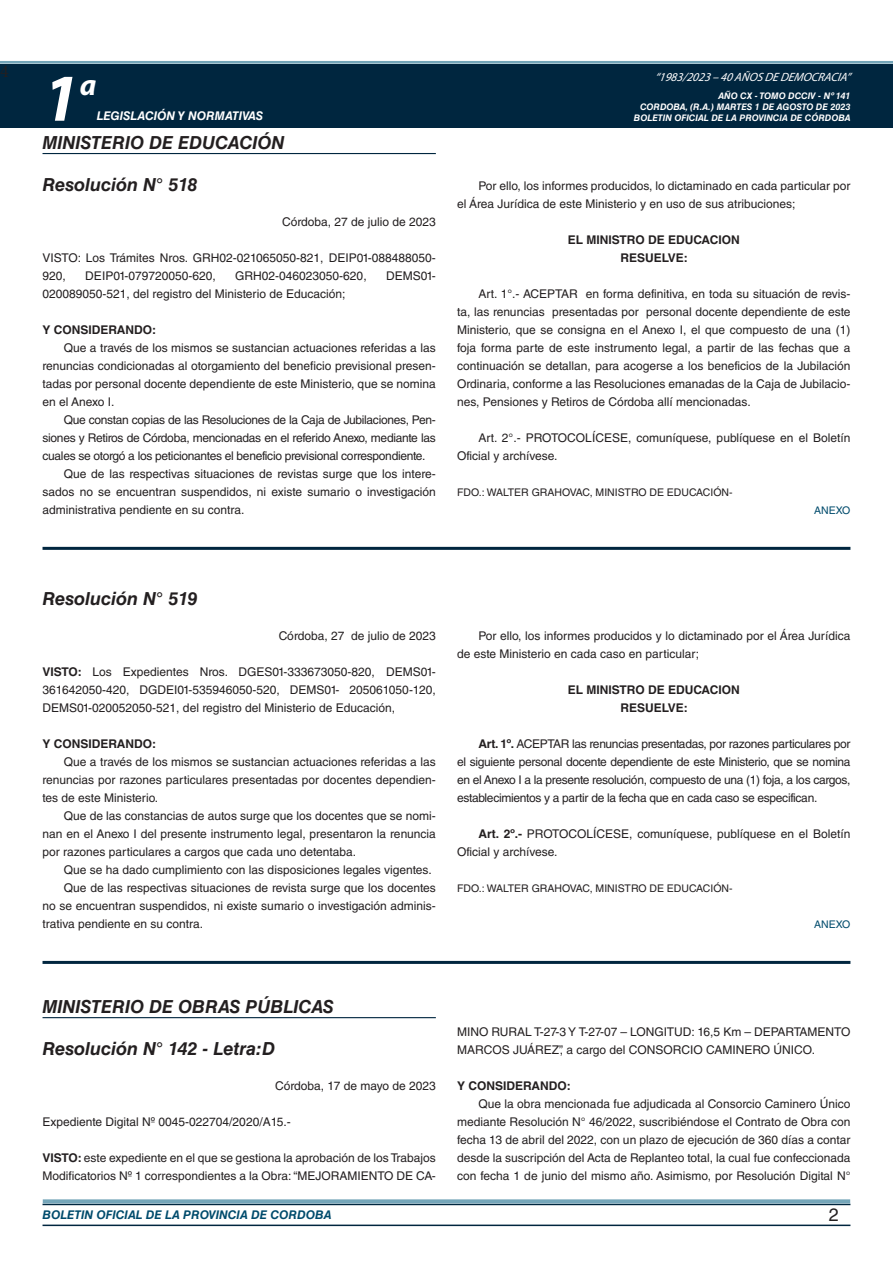
<style>
.page{position:relative;width:893px;height:1263px;background:#fff}
.page>*{position:absolute;margin:0;border:0;box-sizing:border-box;transform-origin:0 0}
.t1{font:italic 700 67.5px "Myriad Pro";color:#fff}
.t2{font:italic 700 30px "Myriad Pro";color:#fff}
.NOMBRE_DE_MINISTERIO{font:italic 700 18px "Helvetica LT Std";color:#231f20}
.t3{font:18px "Minion Pro";color:#231f20}
.t4{font:18px "Helvetica LT Std";color:#231f20}
.TEXTO_BASE{font:12px/18px "Helvetica LT Std";color:#231f20;text-align:justify}
.FECHA{font:12px "Helvetica LT Std";color:#231f20}
.RESUELVE{font:700 12px "Helvetica LT Std";color:#231f20}
.TEXTO_BASE-2{font:700 12px "Helvetica LT Std";color:#231f20}
.t5{font:italic 700 12px "Helvetica LT Std";color:#004b6c}
.t6{font:italic 12px "Myriad Pro";color:#fff}
.t7{font:italic 700 12px "Helvetica LT Std";color:#fff}
.FIRMA{font:10.5px "Helvetica LT Std";color:#231f20}
.ANEXO{font:10.5px "Helvetica LT Std";color:#004b6c}
.t8{font:italic 700 9px/10.8px "Helvetica LT Std";color:#fff;text-align:right}
.s1{font-weight:700}
</style>
<div class="page">
<div style="left:0;top:61px;width:893px;height:6px;background:#fff;opacity:.75"></div>
<div style="left:0;top:64px;width:893px;height:64px;background:#00263f"></div>
<hr style="left:43px;top:1224px;width:807px;height:2px;background:#00263f">
<div style="left:42px;top:1198px;width:809px;height:8px;background:#fff;opacity:.75"></div>
<hr style="left:43px;top:153px;width:393px;height:1px;background:#00263f">
<hr style="left:43px;top:547px;width:807px;height:3px;background:#00263f">
<hr style="left:43px;top:961px;width:807px;height:3px;background:#00263f">
<hr style="left:43px;top:1017px;width:393px;height:1px;background:#00263f">
<h3 class="t3" style="left:0;top:59px;width:10px">4</h3>
<h1 class="t1" style="left:43px;top:54px;width:38px">1</h1>
<h2 class="t2" style="left:80px;top:66px;width:18px">a</h2>
<p class="t7" style="left:97px;top:109px;width:168px">LEGISLACIÓN Y NORMATIVAS</p>
<p class="NOMBRE_DE_MINISTERIO" style="left:43px;top:131px;width:243px">MINISTERIO DE EDUCACIÓN</p>
<p class="NOMBRE_DE_MINISTERIO" style="left:43px;top:174px;width:156px">Resolución N° 518</p>
<p class="FECHA" style="left:282px;top:215px;width:155px">Córdoba, 27 de julio de 2023</p>
<p class="TEXTO_BASE" style="left:43px;top:249px;width:395px">VISTO: Los Trámites Nros. GRH02-021065050-821, DEIP01-088488050-<br>920,</p>
<p class="TEXTO_BASE" style="left:85px;top:267px;width:132px">DEIP01-079720050-620,</p>
<p class="TEXTO_BASE" style="left:235px;top:267px;width:133px">GRH02-046023050-620,</p>
<p class="TEXTO_BASE" style="left:386px;top:267px;width:51px">DEMS01-</p>
<p class="TEXTO_BASE" style="left:43px;top:285px;width:304px">020089050-521, del registro del Ministerio de Educación;</p>
<p class="TEXTO_BASE-2" style="left:43px;top:322px;width:115px">Y CONSIDERANDO:</p>
<p class="TEXTO_BASE" style="left:43px;top:339px;width:395px;text-indent:21px">Que a través de los mismos se sustancian actuaciones referidas a las renuncias condicionadas al otorgamiento del beneficio previsional presen&shy;tadas por personal docente dependiente de este Ministerio, que se nomina en el Anexo I.</p>
<p class="TEXTO_BASE" style="left:43px;top:411px;width:395px;text-indent:21px">Que constan copias de las Resoluciones de la Caja de Jubilaciones, Pen&shy;siones y Retiros de Córdoba, mencionadas en el referido Anexo, mediante las cuales se otorgó a los peticionantes el beneficio previsional correspondiente.</p>
<p class="TEXTO_BASE" style="left:43px;top:465px;width:395px;text-indent:21px">Que de las respectivas situaciones de revistas surge que los intere&shy;sados no se encuentran suspendidos, ni existe sumario o investigación administrativa pendiente en su contra.</p>
<p class="t6" style="left:655px;top:70px;width:197px">“ 1983/2023 – 40 AÑOS DE DEMOCRACIA”</p>
<p class="t8" style="left:634px;top:91px;width:218px">AÑO CX - TOMO DCCIV - Nº 141<br>CORDOBA, (R.A.) MARTES 1 DE AGOSTO DE 2023<br>BOLETIN OFICIAL DE LA PROVINCIA DE CÓRDOBA</p>
<p class="TEXTO_BASE" style="left:457px;top:177px;width:395px;text-indent:21px">Por ello, los informes producidos, lo dictaminado en cada particular por el Área Jurídica de este Ministerio y en uso de sus atribuciones;</p>
<p class="RESUELVE" style="left:568px;top:232px;width:173px">EL MINISTRO DE EDUCACION</p>
<p class="RESUELVE" style="left:620px;top:250px;width:69px">RESUELVE:</p>
<p class="TEXTO_BASE" style="left:457px;top:285px;width:395px;text-indent:21px">Art. 1°.- ACEPTAR en forma definitiva, en toda su situación de revis&shy;ta, las renuncias presentadas por personal docente dependiente de este Ministerio, que se consigna en el Anexo I, el que compuesto de una (1) foja forma parte de este instrumento legal, a partir de las fechas que a continuación se detallan, para acogerse a los beneficios de la Jubilación Ordinaria, conforme a las Resoluciones emanadas de la Caja de Jubilacio&shy;nes, Pensiones y Retiros de Córdoba allí mencionadas.</p>
<p class="TEXTO_BASE" style="left:457px;top:429px;width:395px;text-indent:21px">Art. 2°.- PROTOCOLÍCESE, comuníquese, publíquese en el Boletín<br>Oficial y archívese.</p>
<p class="FIRMA" style="left:457px;top:486px;width:277px">FDO.: WALTER GRAHOVAC, MINISTRO DE EDUCACIÓN-</p>
<p class="ANEXO" style="left:814px;top:504px;width:38px">ANEXO</p>
<p class="NOMBRE_DE_MINISTERIO" style="left:43px;top:588px;width:156px">Resolución N° 519</p>
<p class="FECHA" style="left:279px;top:629px;width:159px">Córdoba, 27 de julio de 2023</p>
<p class="TEXTO_BASE" style="left:43px;top:663px;width:395px"><span class="s1">VISTO:</span> Los Expedientes Nros. DGES01-333673050-820, DEMS01- 361642050-420, DGDEI01-535946050-520, DEMS01- 205061050-120, DEMS01-020052050-521, del registro del Ministerio de Educación,</p>
<p class="TEXTO_BASE-2" style="left:43px;top:736px;width:115px">Y CONSIDERANDO:</p>
<p class="TEXTO_BASE" style="left:43px;top:753px;width:395px;text-indent:21px">Que a través de los mismos se sustancian actuaciones referidas a las renuncias por razones particulares presentadas por docentes dependien&shy;tes de este Ministerio.</p>
<p class="TEXTO_BASE" style="left:43px;top:807px;width:395px;text-indent:21px">Que de las constancias de autos surge que los docentes que se nomi&shy;nan en el Anexo I del presente instrumento legal, presentaron la renuncia por razones particulares a cargos que cada uno detentaba.</p>
<p class="TEXTO_BASE" style="left:64px;top:861px;width:369px">Que se ha dado cumplimiento con las disposiciones legales vigentes.</p>
<p class="TEXTO_BASE" style="left:43px;top:879px;width:395px;text-indent:21px">Que de las respectivas situaciones de revista surge que los docentes no se encuentran suspendidos, ni existe sumario o investigación adminis&shy;trativa pendiente en su contra.</p>
<p class="TEXTO_BASE" style="left:457px;top:627px;width:395px;text-indent:21px">Por ello, los informes producidos y lo dictaminado por el Área Jurídica de este Ministerio en cada caso en particular;</p>
<p class="RESUELVE" style="left:568px;top:682px;width:173px">EL MINISTRO DE EDUCACION</p>
<p class="RESUELVE" style="left:620px;top:700px;width:69px">RESUELVE:</p>
<p class="TEXTO_BASE" style="left:457px;top:735px;width:395px;text-indent:21px"><span class="s1">Art. 1º.</span> ACEPTAR las renuncias presentadas, por razones particulares por el siguiente personal docente dependiente de este Ministerio, que se nomina en el Anexo I a la presente resolución, compuesto de una (1) foja, a los cargos, establecimientos y a partir de la fecha que en cada caso se especifican.</p>
<p class="TEXTO_BASE" style="left:457px;top:825px;width:395px;text-indent:21px"><span class="s1">Art. 2º.-</span> PROTOCOLÍCESE, comuníquese, publíquese en el Boletín<br>Oficial y archívese.</p>
<p class="FIRMA" style="left:457px;top:882px;width:277px">FDO.: WALTER GRAHOVAC, MINISTRO DE EDUCACIÓN-</p>
<p class="ANEXO" style="left:814px;top:918px;width:38px">ANEXO</p>
<p class="NOMBRE_DE_MINISTERIO" style="left:43px;top:995px;width:293px">MINISTERIO DE OBRAS PÚBLICAS</p>
<p class="NOMBRE_DE_MINISTERIO" style="left:43px;top:1038px;width:234px">Resolución N° 142 - Letra:D</p>
<p class="FECHA" style="left:275px;top:1079px;width:162px">Córdoba, 17 de mayo de 2023</p>
<p class="TEXTO_BASE" style="left:43px;top:1113px;width:250px">Expediente Digital Nº 0045-022704/2020/A15.-</p>
<p class="TEXTO_BASE" style="left:43px;top:1149px;width:395px"><span class="s1">VISTO:</span> este expediente en el que se gestiona la aprobación de los Trabajos<br>Modificatorios Nº 1 correspondientes a la Obra: “MEJORAMIENTO DE CA-</p>
<p class="TEXTO_BASE" style="left:457px;top:1023px;width:395px">MINO RURAL T-27-3 Y T-27-07 – LONGITUD: 16,5 Km – DEPARTAMENTO<br>MARCOS JUÁREZ”, a cargo del CONSORCIO CAMINERO ÚNICO.</p>
<p class="TEXTO_BASE-2" style="left:457px;top:1078px;width:115px">Y CONSIDERANDO:</p>
<p class="TEXTO_BASE" style="left:457px;top:1095px;width:395px;text-indent:21px">Que la obra mencionada fue adjudicada al Consorcio Caminero Único mediante Resolución N° 46/2022, suscribiéndose el Contrato de Obra con fecha 13 de abril del 2022, con un plazo de ejecución de 360 días a contar desde la suscripción del Acta de Replanteo total, la cual fue confeccionada con fecha 1 de junio del mismo año. Asimismo, por Resolución Digital N°</p>
<p class="t5" style="left:43px;top:1208px;width:290px">BOLETIN OFICIAL DE LA PROVINCIA DE CORDOBA</p>
<p class="t4" style="left:829px;top:1204px;width:12px">2</p>
</div>
